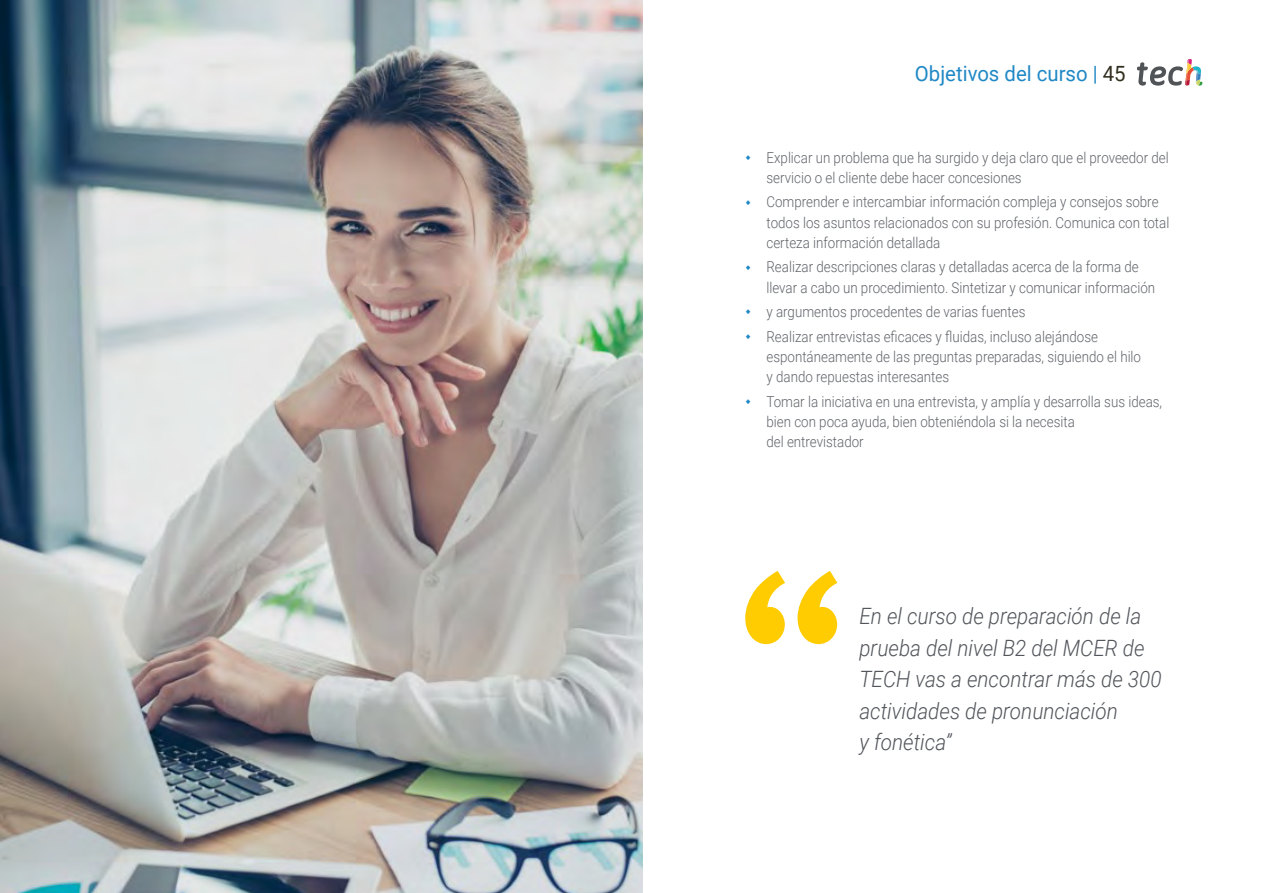
<style>
.page{position:relative;width:1263px;height:893px;background:#fff}
.page>*{position:absolute;margin:0;border:0;box-sizing:border-box;transform-origin:0 0}
.t1{font:italic 300 22.5px/31.5px "Roboto";color:#52555b;scale:.92 1}
.t2{font:21px "Roboto";color:#2088c5}
.t3{font:300 15px/20.2px "Roboto";color:#61646a;scale:.89 1}
.s1{color:#312e20}
</style>
<div class="page">
<svg style="left:1137px;top:59px;width:65px;height:27px"></svg>
<img style="left:0;top:0;width:642px;height:893px">
<svg style="left:745px;top:571px;width:92px;height:73px"></svg>
<h2 class="t2" style="left:915px;top:59px;width:212px">Objetivos del curso | <span class="s1">45</span></h2>
<p class="t3" style="left:766px;top:146px;width:453px">Explicar un problema que ha surgido y deja claro que el proveedor del servicio o el cliente debe hacer concesiones</p>
<p class="t3" style="left:766px;top:191px;width:454px">Comprender e intercambiar información compleja y consejos sobre todos los asuntos relacionados con su profesión. Comunica con total certeza información detallada</p>
<p class="t3" style="left:766px;top:256px;width:438px">Realizar descripciones claras y detalladas acerca de la forma de llevar a cabo un procedimiento. Sintetizar y comunicar información</p>
<p class="t3" style="left:766px;top:299px;width:374px;line-height:24.5px">y argumentos procedentes de varias fuentes<br>Realizar entrevistas eficaces y fluidas, incluso alejándose</p>
<p class="t3" style="left:766px;top:346px;width:422px">espontáneamente de las preguntas preparadas, siguiendo el hilo y dando repuestas interesantes</p>
<p class="t3" style="left:766px;top:390px;width:446px">Tomar la iniciativa en una entrevista, y amplía y desarrolla sus ideas, bien con poca ayuda, bien obteniéndola si la necesita<br>del entrevistador</p>
<h1 class="t1" style="left:859px;top:600px;width:330px">En el curso de preparación de la prueba del nivel B2 del MCER de<br>TECH vas a encontrar más de 300 actividades de pronunciación<br>y fonética”</h1>
</div>
